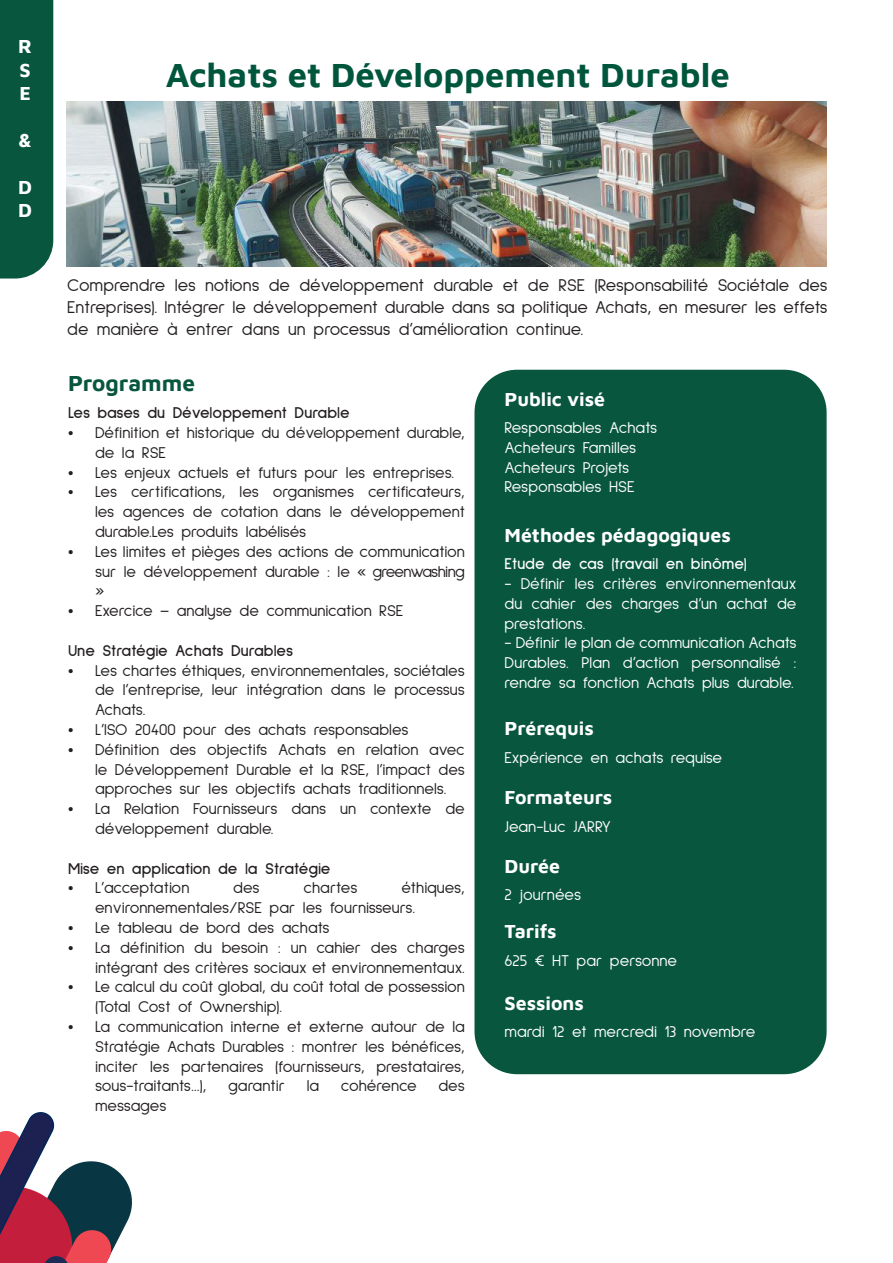
<style>
.page{position:relative;width:893px;height:1263px;background:#fff}
.page>*{position:absolute;margin:0;border:0;box-sizing:border-box;transform-origin:0 0}
.t1{font:34.5px "Maven Pro";color:#00563c}
.t2{font:22.5px "Maven Pro";color:#08563e}
.Titre_blanc{font:19.5px "Maven Pro";color:#fff}
.t3{font:18px/21.6px "Sulphur Point";color:#231f20;text-align:justify}
.t4{font:16.5px/19.8px "Sulphur Point";color:#231f20;text-align:justify}
.Texte_infos{font:16.5px/19.8px "Sulphur Point";color:#fff;text-align:justify}
.Textes{font:700 16.5px "Sulphur Point";color:#231f20}
.Texte_infos-2{font:700 16.5px "Sulphur Point";color:#fff}
.Texte_infos-3{font:16.5px "Sulphur Point";letter-spacing:-.02em;color:#fff}
</style>
<div class="page">
<svg style="left:0;top:1112px;width:132px;height:151px"></svg>
<div style="left:474px;top:370px;width:353px;height:704px;background:#08563d;border-radius:43px"></div>
<div style="left:0;top:0;width:53px;height:279px;background:#08563e"></div>
<img style="left:66px;top:102px;width:761px;height:165px">
<p class="Titre_blanc" style="left:18px;top:33px;width:15px">R</p>
<p class="Titre_blanc" style="left:20px;top:57px;width:13px">S</p>
<p class="Titre_blanc" style="left:19px;top:80px;width:13px">E</p>
<p class="Titre_blanc" style="left:19px;top:127px;width:15px">&amp;</p>
<p class="Titre_blanc" style="left:18px;top:174px;width:15px">D</p>
<p class="Titre_blanc" style="left:18px;top:197px;width:15px">D</p>
<p class="t1" style="left:166px;top:51px;width:565px">Achats et Développement Durable</p>
<p class="t3" style="left:67px;top:275px;width:762px">Comprendre les notions de développement durable et de RSE (Responsabilité Sociétale des Entreprises). Intégrer le développement durable dans sa politique Achats, en mesurer les effets de manière à entrer dans un processus d’amélioration continue.</p>
<p class="t2" style="left:68px;top:368px;width:129px">Programme</p>
<p class="Textes" style="left:68px;top:403px;width:283px">Les bases du Développement Durable</p>
<p class="t4" style="left:95px;top:423px;width:371px;text-indent:-27px">• Définition et historique du développement durable, de la RSE</p>
<p class="t4" style="left:68px;top:462px;width:388px">• Les enjeux actuels et futurs pour les entreprises.</p>
<p class="t4" style="left:95px;top:482px;width:371px;text-indent:-27px">• Les certifications, les organismes certificateurs, les agences de cotation dans le développement durable.Les produits labélisés</p>
<p class="t4" style="left:95px;top:541px;width:371px;text-indent:-27px">• Les limites et pièges des actions de communication sur le développement durable : le « greenwashing »</p>
<p class="t4" style="left:68px;top:601px;width:337px">• Exercice – analyse de communication RSE</p>
<p class="Textes" style="left:68px;top:641px;width:227px">Une Stratégie Achats Durables</p>
<p class="t4" style="left:95px;top:660px;width:371px;text-indent:-27px">• Les chartes éthiques, environnementales, sociétales de l’entreprise, leur intégration dans le processus Achats.</p>
<p class="t4" style="left:68px;top:720px;width:342px">• L’ISO 20400 pour des achats responsables</p>
<p class="t4" style="left:95px;top:739px;width:371px;text-indent:-27px">• Définition des objectifs Achats en relation avec le Développement Durable et la RSE, l’impact des approches sur les objectifs achats traditionnels.</p>
<p class="t4" style="left:95px;top:799px;width:371px;text-indent:-27px">• La Relation Fournisseurs dans un contexte de développement durable.</p>
<p class="Textes" style="left:68px;top:859px;width:264px">Mise en application de la Stratégie</p>
<p class="t4" style="left:68px;top:878px;width:123px">• L’acceptation</p>
<p class="t4" style="left:233px;top:878px;width:28px">des</p>
<p class="t4" style="left:303px;top:878px;width:56px">chartes</p>
<p class="t4" style="left:95px;top:878px;width:371px;text-indent:306px">éthiques, environnementales/RSE par les fournisseurs.</p>
<p class="t4" style="left:68px;top:918px;width:263px">• Le tableau de bord des achats</p>
<p class="t4" style="left:68px;top:937px;width:398px;text-align:right">• La définition du besoin : un cahier des charges intégrant des critères sociaux et environnementaux.</p>
<p class="t4" style="left:95px;top:977px;width:371px;text-indent:-27px">• Le calcul du coût global, du coût total de possession (Total Cost of Ownership).</p>
<p class="t4" style="left:95px;top:1017px;width:371px;text-indent:-27px">• La communication interne et externe autour de la Stratégie Achats Durables : montrer les bénéfices, inciter les partenaires (fournisseurs, prestataires, sous-traitants…),</p>
<p class="t4" style="left:228px;top:1076px;width:59px">garantir</p>
<p class="t4" style="left:307px;top:1076px;width:14px">la</p>
<p class="t4" style="left:341px;top:1076px;width:78px">cohérence</p>
<p class="t4" style="left:438px;top:1076px;width:28px">des</p>
<p class="t4" style="left:95px;top:1096px;width:73px">messages</p>
<p class="Titre_blanc" style="left:504px;top:386px;width:102px">Public visé</p>
<p class="Texte_infos" style="left:504px;top:418px;width:154px">Responsables Achats</p>
<p class="Texte_infos" style="left:504px;top:437px;width:133px">Acheteurs Familles</p>
<p class="Texte_infos-3" style="left:504px;top:458px;width:126px">Acheteurs Projets</p>
<p class="Texte_infos" style="left:504px;top:477px;width:132px">Responsables HSE</p>
<p class="Titre_blanc" style="left:504px;top:522px;width:228px">Méthodes pédagogiques</p>
<p class="Texte_infos-2" style="left:504px;top:554px;width:244px">Etude de cas (travail en binôme)</p>
<p class="Texte_infos" style="left:504px;top:573px;width:294px">- Définir les critères environnementaux du cahier des charges d’un achat de prestations.</p>
<p class="Texte_infos" style="left:504px;top:633px;width:294px">- Définir le plan de communication Achats Durables. Plan d’action personnalisé : rendre sa fonction Achats plus durable.</p>
<p class="Titre_blanc" style="left:504px;top:715px;width:91px">Prérequis</p>
<p class="Texte_infos" style="left:504px;top:747px;width:219px">Expérience en achats requise</p>
<p class="Titre_blanc" style="left:504px;top:784px;width:109px">Formateurs</p>
<p class="Texte_infos" style="left:504px;top:816px;width:108px">Jean-Luc JARRY</p>
<p class="Titre_blanc" style="left:504px;top:852px;width:57px">Durée</p>
<p class="Texte_infos" style="left:504px;top:884px;width:78px">2 journées</p>
<p class="Titre_blanc" style="left:504px;top:918px;width:54px">Tarifs</p>
<p class="Texte_infos" style="left:504px;top:950px;width:174px">625 € HT par personne</p>
<p class="Titre_blanc" style="left:504px;top:989px;width:81px">Sessions</p>
<p class="Texte_infos" style="left:504px;top:1021px;width:252px">mardi 12 et mercredi 13 novembre</p>
</div>
